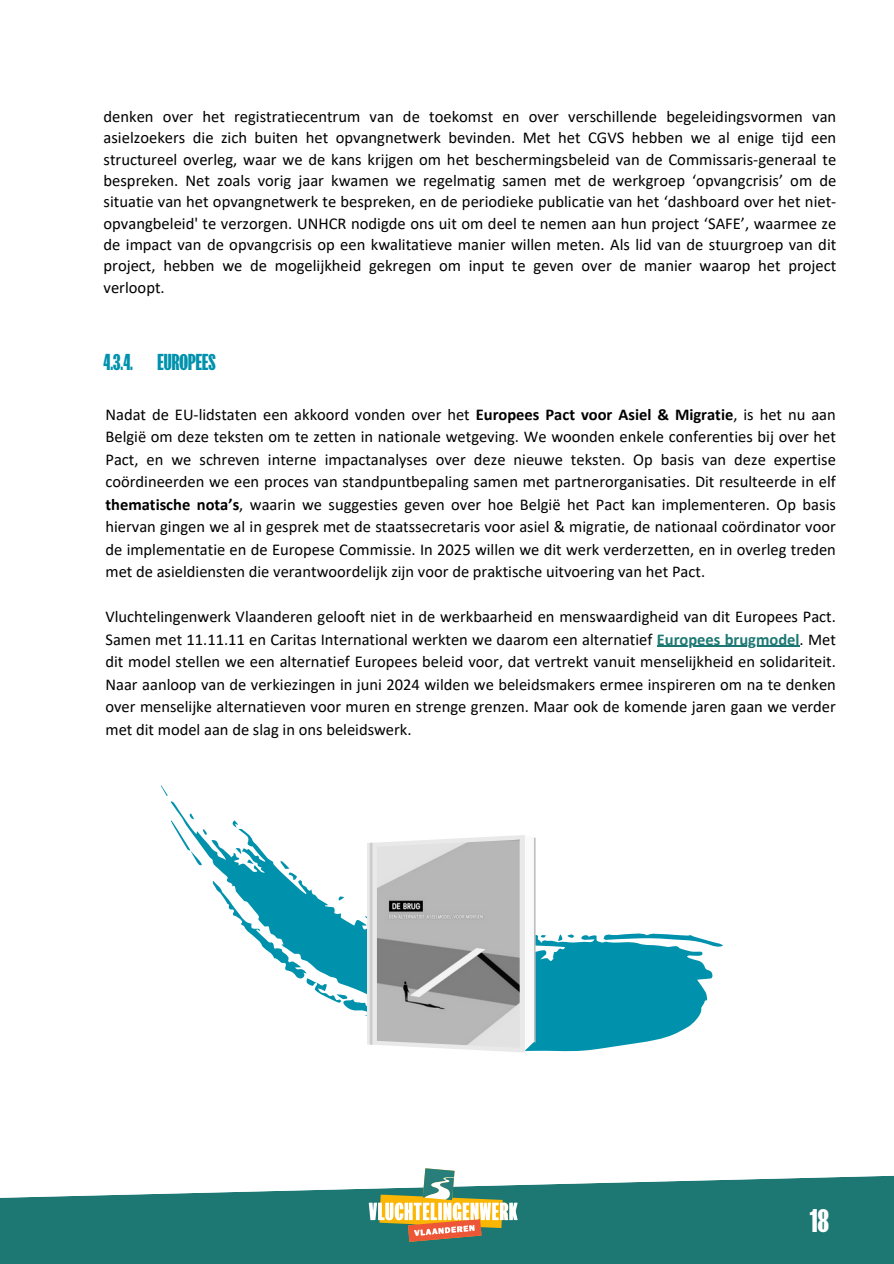
<style>
.page{position:relative;width:894px;height:1264px;background:#fff}
.page>*{position:absolute;margin:0;border:0;box-sizing:border-box;transform-origin:0 0}
.t1{font:700 30px "FK Screamer";color:#fff}
.t2{font:700 21px "FK Screamer";color:#0092ad}
.t3{font:16.5px/22.5px "Calibri";color:#000;text-align:justify}
.s1{font-weight:700}
.s2{font-weight:700;color:#1d7874}
</style>
<div class="page">
<svg style="left:0;top:1175px;width:893px;height:88px;background:#3a8985"></svg>
<svg style="left:368px;top:1171px;width:149px;height:70px"></svg>
<svg style="left:161px;top:785px;width:7px;height:11px"></svg>
<svg style="left:170px;top:645px;width:558px;height:526px"></svg>
<svg style="left:556px;top:933px;width:18px;height:8px"></svg>
<svg style="left:170px;top:813px;width:178px;height:196px"></svg>
<svg style="left:364px;top:835px;width:182px;height:217px"></svg>
<hr style="left:369px;top:842px;width:3px;height:202px;background:#ccc">
<img style="left:377px;top:839px;width:142px;height:208px">
<hr style="left:656px;top:646px;width:143px;height:1px;background:#1d7874">
<h2 class="t3" style="left:103px;top:107px;width:734px;line-height:21.3px">denken over het registratiecentrum van de toekomst en over verschillende begeleidingsvormen van asielzoekers die zich buiten het opvangnetwerk bevinden. Met het CGVS hebben we al enige tijd een structureel overleg, waar we de kans krijgen om het beschermingsbeleid van de Commissaris-generaal te bespreken. Net zoals vorig jaar kwamen we regelmatig samen met de werkgroep ‘opvangcrisis’ om de situatie van het opvangnetwerk te bespreken, en de periodieke publicatie van het ‘dashboard over het niet&shy;opvangbeleid' te verzorgen. UNHCR nodigde ons uit om deel te nemen aan hun project ‘SAFE’, waarmee ze de impact van de opvangcrisis op een kwalitatieve manier willen meten. Als lid van de stuurgroep van dit project, hebben we de mogelijkheid gekregen om input te geven over de manier waarop het project verloopt.</h2>
<h1 class="t2" style="left:104px;top:351px;width:31px">4.3.4.</h1>
<p class="t2" style="left:157px;top:351px;width:60px">EUROPEES</p>
<p class="t3" style="left:105px;top:404px;width:731px">Nadat de EU-lidstaten een akkoord vonden over het <span class="s1">Europees Pact voor Asiel &amp; Migratie</span>, is het nu aan België om deze teksten om te zetten in nationale wetgeving. We woonden enkele conferenties bij over het Pact, en we schreven interne impactanalyses over deze nieuwe teksten. Op basis van deze expertise coördineerden we een proces van standpuntbepaling samen met partnerorganisaties. Dit resulteerde in elf <span class="s1">thematische nota’s</span>, waarin we suggesties geven over hoe België het Pact kan implementeren. Op basis hiervan gingen we al in gesprek met de staatssecretaris voor asiel &amp; migratie, de nationaal coördinator voor de implementatie en de Europese Commissie. In 2025 willen we dit werk verderzetten, en in overleg treden met de asieldiensten die verantwoordelijk zijn voor de praktische uitvoering van het Pact.</p>
<p class="t3" style="left:105px;top:607px;width:731px">Vluchtelingenwerk Vlaanderen gelooft niet in de werkbaarheid en menswaardigheid van dit Europees Pact.<br>Samen met 11.11.11 en Caritas International werkten we daarom een alternatief <span class="s2">Europees brugmodel</span>. Met</p>
<p class="t3" style="left:105px;top:652px;width:731px">dit model stellen we een alternatief Europees beleid voor, dat vertrekt vanuit menselijkheid en solidariteit.<br>Naar aanloop van de verkiezingen in juni 2024 wilden we beleidsmakers ermee inspireren om na te denken over menselijke alternatieven voor muren en strenge grenzen. Maar ook de komende jaren gaan we verder met dit model aan de slag in ons beleidswerk.</p>
<p class="t1" style="left:809px;top:1204px;width:20px">18</p>
</div>
